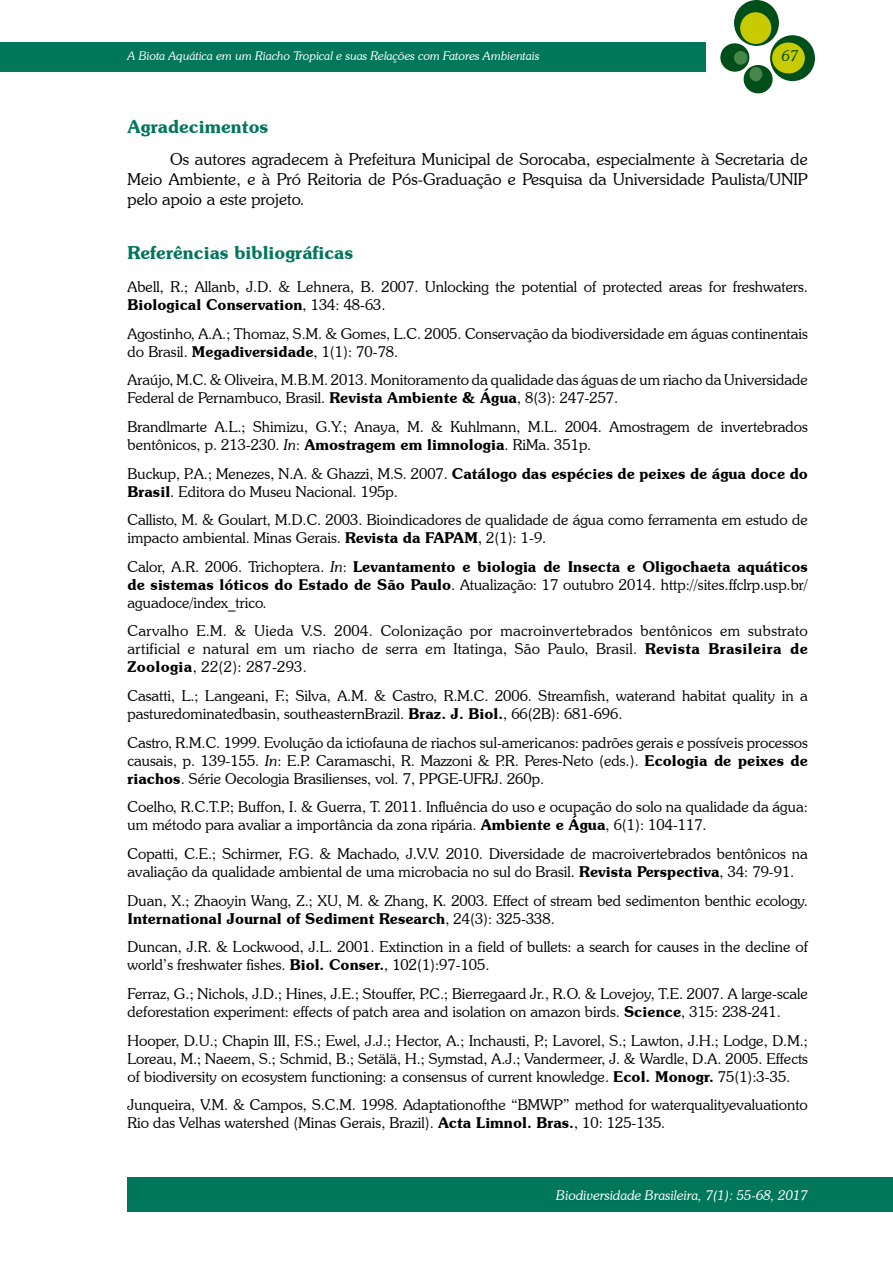
<style>
.page{position:relative;width:893px;height:1263px;background:#fff}
.page>*{position:absolute;margin:0;border:0;box-sizing:border-box;transform-origin:0 0}
.t1{font:600 18px "Souvenir IT Cby BT";color:#00765b}
.t2{font:300 16.5px/19.8px "Souvenir IT Cby BT";color:#000;text-align:justify}
.t3{font:300 15px/18px "Souvenir IT Cby BT";color:#000}
.t4{font:italic 300 15px "Souvenir IT Cby BT";color:#004e1a}
.t5{font:italic 300 13.5px "Souvenir IT Cby BT";color:#fff}
.t6{font:italic 300 12px "Souvenir IT Cby BT";color:#fff}
.s1{font-weight:600}
.s2{font-style:italic}
</style>
<div class="page">
<div style="left:0;top:43px;width:705px;height:29px;background:#00765b"></div>
<div style="left:734px;top:0;width:45px;height:46px;background:#004e1a;border-radius:50%"></div>
<div style="left:770px;top:35px;width:45px;height:46px;background:#004e1a;border-radius:50%"></div>
<div style="left:720px;top:43px;width:29px;height:29px;background:#004e1a;border-radius:50%"></div>
<div style="left:744px;top:65px;width:29px;height:28px;background:#004e1a;border-radius:50%"></div>
<div style="left:740px;top:12px;width:31px;height:32px;background:#c8cb00;border-radius:50%"></div>
<div style="left:772px;top:42px;width:33px;height:31px;background:#c8cb00;border-radius:50%"></div>
<div style="left:734px;top:51px;width:13px;height:14px;background:#47864a;border-radius:50%"></div>
<div style="left:749px;top:67px;width:13px;height:14px;background:#47864a;border-radius:50%"></div>
<div style="left:128px;top:1178px;width:765px;height:34px;background:#00765b"></div>
<p class="t6" style="left:128px;top:49px;width:413px">A Biota Aquática em um Riacho Tropical e suas Relações com Fatores Ambientais</p>
<p class="t4" style="left:782px;top:46px;width:18px">67</p>
<p class="t1" style="left:128px;top:115px;width:142px">Agradecimentos</p>
<p class="t2" style="left:128px;top:149px;width:682px;text-indent:43px">Os autores agradecem à Prefeitura Municipal de Sorocaba, especialmente à Secretaria de Meio Ambiente, e à Pró Reitoria de Pós-Graduação e Pesquisa da Universidade Paulista/UNIP pelo apoio a este projeto.</p>
<p class="t1" style="left:128px;top:241px;width:227px">Referências bibliográficas</p>
<p class="t3" style="left:128px;top:277px;width:682px">Abell, R.; Allanb, J.D. &amp; Lehnera, B. 2007. Unlocking the potential of protected areas for freshwaters.<br><span class="s1">Biological Conservation</span>, 134: 48-63.</p>
<p class="t3" style="left:128px;top:324px;width:682px">Agostinho, A.A.; Thomaz, S.M. &amp; Gomes, L.C. 2005. Conservação da biodiversidade em águas continentais do Brasil. <span class="s1">Megadiversidade</span>, 1(1): 70-78.</p>
<p class="t3" style="left:128px;top:371px;width:682px">Araújo, M.C. &amp; Oliveira, M.B.M. 2013. Monitoramento da qualidade das águas de um riacho da Universidade<br>Federal de Pernambuco, Brasil. <span class="s1">Revista Ambiente &amp; Água</span>, 8(3): 247-257.</p>
<p class="t3" style="left:128px;top:417px;width:682px">Brandlmarte A.L.; Shimizu, G.Y.; Anaya, M. &amp; Kuhlmann, M.L. 2004. Amostragem de invertebrados bentônicos, p. 213-230. <span class="s2">In</span>: <span class="s1">Amostragem em limnologia</span>. RiMa. 351p.</p>
<p class="t3" style="left:128px;top:464px;width:682px">Buckup, P.A.; Menezes, N.A. &amp; Ghazzi, M.S. 2007. <span class="s1">Catálogo das espécies de peixes de água doce do<br>Brasil</span>. Editora do Museu Nacional. 195p.</p>
<p class="t3" style="left:128px;top:511px;width:682px">Callisto, M. &amp; Goulart, M.D.C. 2003. Bioindicadores de qualidade de água como ferramenta em estudo de impacto ambiental. Minas Gerais. <span class="s1">Revista da FAPAM</span>, 2(1): 1-9.</p>
<p class="t3" style="left:128px;top:557px;width:682px;text-align:justify">Calor, A.R. 2006. Trichoptera. <span class="s2">In</span>: <span class="s1">Levantamento e biologia de Insecta e Oligochaeta aquáticos de sistemas lóticos do Estado de São Paulo</span>. Atualização: 17 outubro 2014. http://sites.ffclrp.usp.br/ aguadoce/index_trico.</p>
<p class="t3" style="left:128px;top:622px;width:682px;text-align:justify">Carvalho E.M. &amp; Uieda V.S. 2004. Colonização por macroinvertebrados bentônicos em substrato artificial e natural em um riacho de serra em Itatinga, São Paulo, Brasil. <span class="s1">Revista Brasileira de Zoologia</span>, 22(2): 287-293.</p>
<p class="t3" style="left:128px;top:687px;width:682px">Casatti, L.; Langeani, F.; Silva, A.M. &amp; Castro, R.M.C. 2006. Streamfish, waterand habitat quality in a pasturedominatedbasin, southeasternBrazil. <span class="s1">Braz. J. Biol.</span>, 66(2B): 681-696.</p>
<p class="t3" style="left:128px;top:733px;width:682px;text-align:justify">Castro, R.M.C. 1999. Evolução da ictiofauna de riachos sul-americanos: padrões gerais e possíveis processos causais, p. 139-155. <span class="s2">In</span>: E.P. Caramaschi, R. Mazzoni &amp; P.R. Peres-Neto (eds.). <span class="s1">Ecologia de peixes de riachos</span>. Série Oecologia Brasilienses, vol. 7, PPGE-UFRJ. 260p.</p>
<p class="t3" style="left:128px;top:798px;width:682px">Coelho, R.C.T.P.; Buffon, I. &amp; Guerra, T. 2011. Influência do uso e ocupação do solo na qualidade da água: um método para avaliar a importância da zona ripária. <span class="s1">Ambiente e Água</span>, 6(1): 104-117.</p>
<p class="t3" style="left:128px;top:844px;width:682px">Copatti, C.E.; Schirmer, F.G. &amp; Machado, J.V.V. 2010. Diversidade de macroivertebrados bentônicos na avaliação da qualidade ambiental de uma microbacia no sul do Brasil. <span class="s1">Revista Perspectiva</span>, 34: 79-91.</p>
<p class="t3" style="left:128px;top:891px;width:682px">Duan, X.; Zhaoyin Wang, Z.; XU, M. &amp; Zhang, K. 2003. Effect of stream bed sedimenton benthic ecology.<br><span class="s1">International Journal of Sediment Research</span>, 24(3): 325-338.</p>
<p class="t3" style="left:128px;top:938px;width:682px">Duncan, J.R. &amp; Lockwood, J.L. 2001. Extinction in a field of bullets: a search for causes in the decline of world’s freshwater fishes. <span class="s1">Biol. Conser.</span>, 102(1):97-105.</p>
<p class="t3" style="left:128px;top:984px;width:682px">Ferraz, G.; Nichols, J.D.; Hines, J.E.; Stouffer, P.C.; Bierregaard Jr., R.O. &amp; Lovejoy, T.E. 2007. A large-scale deforestation experiment: effects of patch area and isolation on amazon birds. <span class="s1">Science</span>, 315: 238-241.</p>
<p class="t3" style="left:128px;top:1031px;width:682px;text-align:justify">Hooper, D.U.; Chapin III, F.S.; Ewel, J.J.; Hector, A.; Inchausti, P.; Lavorel, S.; Lawton, J.H.; Lodge, D.M.; Loreau, M.; Naeem, S.; Schmid, B.; Setälä, H.; Symstad, A.J.; Vandermeer, J. &amp; Wardle, D.A. 2005. Effects of biodiversity on ecosystem functioning: a consensus of current knowledge. <span class="s1">Ecol. Monogr.</span> 75(1):3-35.</p>
<p class="t3" style="left:128px;top:1096px;width:682px">Junqueira, V.M. &amp; Campos, S.C.M. 1998. Adaptationofthe “BMWP” method for waterqualityevaluationto<br>Rio das Velhas watershed (Minas Gerais, Brazil). <span class="s1">Acta Limnol. Bras.</span>, 10: 125-135.</p>
<p class="t5" style="left:556px;top:1187px;width:253px">Biodiversidade Brasileira, 7(1): 55-68, 2017</p>
</div>
